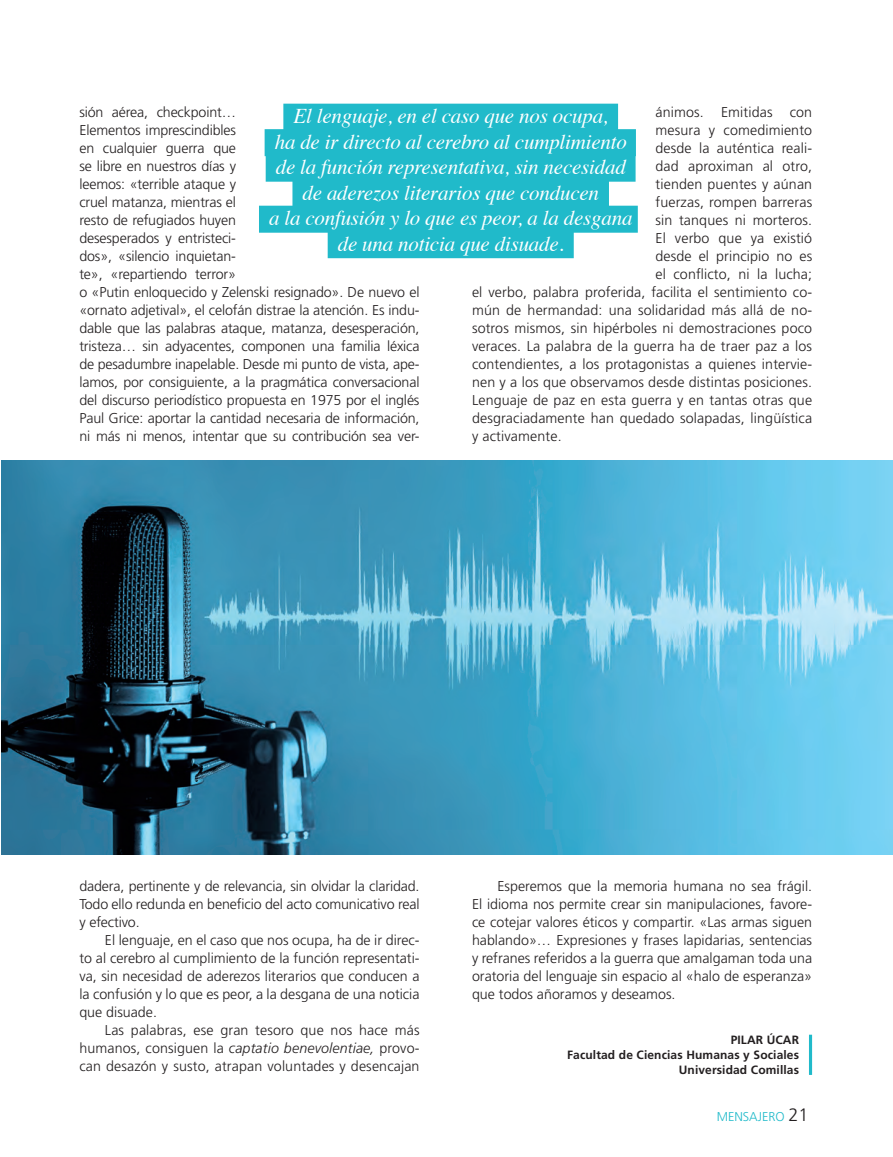
<style>
.page{position:relative;width:893px;height:1157px;background:#fff}
.page>*{position:absolute;margin:0;border:0;box-sizing:border-box;transform-origin:0 0}
.TEXTO1__JUSTIFICADO{font:700 51.6px "Frutiger LT Std";color:#20baca;scale:.23 1}
.ENTRESACADO_FOSFORIT{font:italic 21px "Times";letter-spacing:-.01em;color:#fff}
.paragraph{font:300 14.25px/18px "Frutiger LT Std";letter-spacing:-.01em;color:#231f20;text-align:justify}
.paragraph-2{font:300 14.25px "Frutiger LT Std";letter-spacing:.01em;color:#231f20}
.t1{font:300 12.75px "Frutiger LT Std";color:#20baca}
.firma1{font:700 12px "Frutiger LT Std";letter-spacing:.01em;color:#231f20}
.TEXTO1__JUSTIFICADO-2{font:700 12px "Frutiger LT Std";letter-spacing:.01em;color:#231f20}
.s1{font-style:italic}
.s2{font-size:18px;color:#231f20}
</style>
<div class="page">
<div style="left:809px;top:1034px;width:3px;height:40px;border:2px solid #20baca"></div>
<img style="left:1px;top:460px;width:892px;height:394px">
<div style="left:283px;top:104px;width:335px;height:27px;background:#20baca"></div>
<div style="left:265px;top:129px;width:371px;height:27px;background:#20baca"></div>
<div style="left:266px;top:155px;width:370px;height:27px;background:#20baca"></div>
<div style="left:292px;top:180px;width:317px;height:27px;background:#20baca"></div>
<div style="left:259px;top:206px;width:379px;height:27px;background:#20baca"></div>
<div style="left:328px;top:231px;width:246px;height:27px;background:#20baca"></div>
<p class="paragraph-2" style="left:655px;top:104px;width:158px">ánimos. Emitidas con</p>
<p class="paragraph-2" style="left:655px;top:122px;width:158px">mesura y comedimiento</p>
<p class="paragraph-2" style="left:655px;top:140px;width:158px">desde la auténtica reali-</p>
<p class="paragraph-2" style="left:655px;top:158px;width:158px">dad aproximan al otro,</p>
<p class="paragraph-2" style="left:655px;top:176px;width:158px">tienden puentes y aúnan</p>
<p class="paragraph-2" style="left:655px;top:194px;width:158px">fuerzas, rompen barreras</p>
<p class="paragraph-2" style="left:655px;top:212px;width:158px">sin tanques ni morteros.</p>
<p class="paragraph-2" style="left:655px;top:230px;width:158px">El verbo que ya existió</p>
<p class="paragraph-2" style="left:655px;top:248px;width:158px">desde el principio no es</p>
<p class="paragraph-2" style="left:655px;top:266px;width:158px">el conflicto, ni la lucha;</p>
<p class="paragraph-2" style="left:472px;top:284px;width:342px">el verbo, palabra proferida, facilita el sentimiento co-</p>
<p class="paragraph-2" style="left:472px;top:302px;width:342px">mún de hermandad: una solidaridad más allá de no-</p>
<p class="paragraph-2" style="left:472px;top:320px;width:342px">sotros mismos, sin hipérboles ni demostraciones poco</p>
<p class="paragraph-2" style="left:472px;top:338px;width:342px">veraces. La palabra de la guerra ha de traer paz a los</p>
<p class="paragraph-2" style="left:472px;top:356px;width:342px">contendientes, a los protagonistas a quienes intervie-</p>
<p class="paragraph-2" style="left:472px;top:374px;width:342px">nen y a los que observamos desde distintas posiciones.</p>
<p class="paragraph-2" style="left:472px;top:392px;width:342px">Lenguaje de paz en esta guerra y en tantas otras que</p>
<p class="paragraph-2" style="left:472px;top:410px;width:342px">desgraciadamente han quedado solapadas, lingüística</p>
<p class="paragraph-2" style="left:472px;top:428px;width:91px">y activamente.</p>
<p class="paragraph" style="left:79px;top:103px;width:342px;text-align:left">sión aérea, checkpoint…<br>Elementos imprescindibles<br>en cualquier guerra que<br>se libre en nuestros días y<br>leemos: «terrible ataque y<br>cruel matanza, mientras el<br>resto de refugiados huyen<br>desesperados y entristeci-<br>dos», «silencio inquietan-<br>te», «repartiendo terror»<br>o «Putin enloquecido y Zelenski resignado». De nuevo el «ornato adjetival», el celofán distrae la atención. Es indu&shy;dable que las palabras ataque, matanza, desesperación, tristeza… sin adyacentes, componen una familia léxica de pesadumbre inapelable. Desde mi punto de vista, ape&shy;lamos, por consiguiente, a la pragmática conversacional del discurso periodístico propuesta en 1975 por el inglés Paul Grice: aportar la cantidad necesaria de información, ni más ni menos, intentar que su contribución sea ver-</p>
<p class="ENTRESACADO_FOSFORIT" style="left:293px;top:98px;width:316px">El lenguaje, en el caso que nos ocupa,</p>
<p class="ENTRESACADO_FOSFORIT" style="left:275px;top:123px;width:354px">ha de ir directo al cerebro al cumplimiento</p>
<p class="ENTRESACADO_FOSFORIT" style="left:276px;top:149px;width:352px">de la función representativa, sin necesidad</p>
<p class="ENTRESACADO_FOSFORIT" style="left:303px;top:174px;width:298px">de aderezos literarios que conducen</p>
<p class="ENTRESACADO_FOSFORIT" style="left:269px;top:200px;width:365px">a la confusión y lo que es peor, a la desgana</p>
<p class="ENTRESACADO_FOSFORIT" style="left:338px;top:225px;width:228px">de una noticia que disuade.</p>
<p class="paragraph" style="left:79px;top:877px;width:342px">dadera, pertinente y de relevancia, sin olvidar la claridad.<br>Todo ello redunda en beneficio del acto comunicativo real y efectivo.</p>
<p class="paragraph" style="left:79px;top:931px;width:342px;text-indent:26px">El lenguaje, en el caso que nos ocupa, ha de ir direc&shy;to al cerebro al cumplimiento de la función representati&shy;va, sin necesidad de aderezos literarios que conducen a la confusión y lo que es peor, a la desgana de una noticia que disuade.</p>
<p class="paragraph" style="left:79px;top:1021px;width:342px;text-indent:26px">Las palabras, ese gran tesoro que nos hace más humanos, consiguen la <span class="s1">captatio benevolentiae,</span> provo&shy;can desazón y susto, atrapan voluntades y desencajan</p>
<p class="paragraph" style="left:472px;top:877px;width:342px;text-indent:26px">Esperemos que la memoria humana no sea frágil.<br>El idioma nos permite crear sin manipulaciones, favore&shy;ce cotejar valores éticos y compartir. «Las armas siguen hablando»… Expresiones y frases lapidarias, sentencias y refranes referidos a la guerra que amalgaman toda una oratoria del lenguaje sin espacio al «halo de esperanza» que todos añoramos y deseamos.</p>
<p class="TEXTO1__JUSTIFICADO-2" style="left:731px;top:1033px;width:70px">PILAR ÚCAR</p>
<p class="firma1" style="left:567px;top:1048px;width:233px">Facultad de Ciencias Humanas y Sociales</p>
<p class="firma1" style="left:679px;top:1063px;width:122px">Universidad Comillas</p>
<p class="TEXTO1__JUSTIFICADO" style="left:809px;top:1025px;width:16px">l</p>
<p class="t1" style="left:717px;top:1108px;width:93px">MENSAJERO <span class="s2">21</span></p>
</div>
